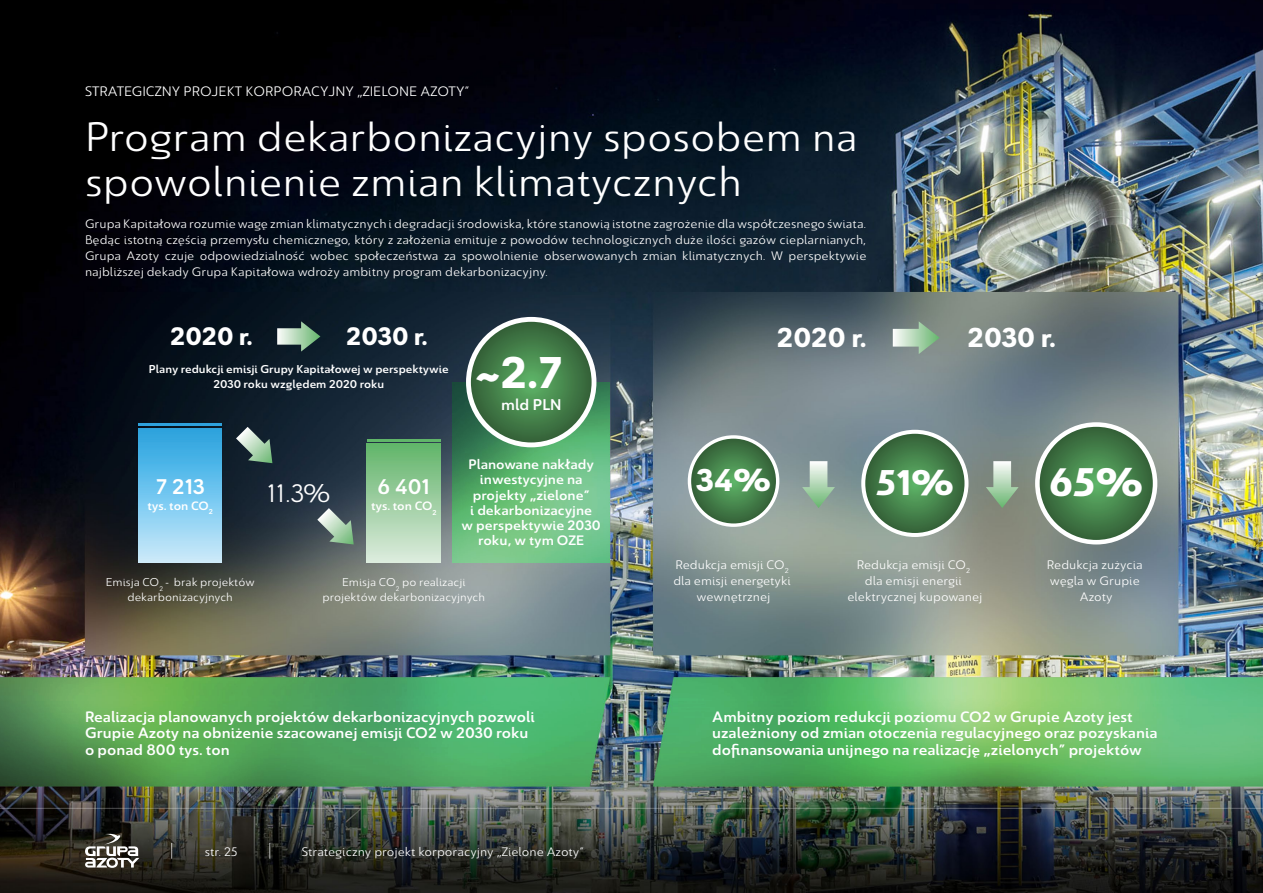
<style>
.page{position:relative;width:1263px;height:893px;background:#fff}
.page>*{position:absolute;margin:0;border:0;box-sizing:border-box;transform-origin:0 0}
.t1{font:48.6px "Savigny Bold Norm";color:#fff}
.t2{font:45px/45px "Savigny Regular Norm";color:#fff}
.t3{font:43.5px "Savigny Bold Norm";color:#fff}
.t4{font:39px "Savigny Bold Norm";color:#fff}
.t5{font:34.5px "Savigny Bold Norm";color:#fff}
.t6{font:30px "Savigny Bold Norm";color:#fff}
.t7{font:27.75px "Savigny Bold Norm";color:#fff}
.t8{font:27.75px "Savigny Regular Norm";color:#fff}
.t9{font:23.25px "Savigny Medium Norm";color:#fff}
.t10{font:17.1px "Savigny Medium Norm";color:#fff}
.t11{font:16.5px/16.5px "Savigny Medium Norm";color:#fff}
.t12{font:15px/15px "Savigny Medium Norm";color:#fff;text-align:center}
.t13{font:15px "Savigny Regular Norm";color:#fff}
.t14{font:13.5px/16.2px "Savigny Regular Norm";color:#fff;text-align:center}
.t15{font:13.35px "Savigny Medium Norm";letter-spacing:-.01em;color:#fff}
.t16{font:12.45px/15px "Savigny Regular Norm";color:#fff;text-align:center}
.t17{font:12.45px/15px "Savigny Medium Norm";color:#fff;text-align:center}
</style>
<div class="page">
<img style="left:0;top:0;width:1263px;height:893px">
<hr style="left:0;top:808px;width:1263px;height:1px;background:#fff">
<svg style="left:85px;top:834px;width:54px;height:34px"></svg>
<svg style="left:171px;top:843px;width:1px;height:16px"></svg>
<svg style="left:269px;top:843px;width:1px;height:16px"></svg>
<svg style="left:653px;top:677px;width:610px;height:110px;background:#62b86c"></svg>
<svg style="left:0;top:677px;width:610px;height:110px;background:#51a35d"></svg>
<img style="left:277px;top:321px;width:43px;height:31px">
<img style="left:139px;top:429px;width:83px;height:134px">
<hr style="left:139px;top:423px;width:83px;height:3px;background:#2ea1dc">
<img style="left:367px;top:444px;width:74px;height:119px">
<hr style="left:367px;top:439px;width:74px;height:2px;background:#60b669">
<img style="left:236px;top:427px;width:36px;height:36px">
<img style="left:317px;top:508px;width:37px;height:36px">
<img style="left:893px;top:321px;width:47px;height:33px">
<svg style="left:688px;top:435px;width:91px;height:92px;background:#67926e"></svg>
<svg style="left:861px;top:430px;width:107px;height:107px;background:#65906c"></svg>
<svg style="left:1035px;top:422px;width:122px;height:122px;background:#648e6a"></svg>
<img style="left:802px;top:461px;width:33px;height:47px">
<img style="left:986px;top:461px;width:32px;height:47px">
<svg style="left:452px;top:382px;width:158px;height:180px;background:#63b479"></svg>
<svg style="left:468px;top:319px;width:126px;height:126px;background:#4c8452"></svg>
<div style="left:466px;top:317px;width:130px;height:130px;border:5px solid #fff;border-radius:50%"></div>
<p class="t13" style="left:85px;top:84px;width:386px">STRATEGICZNY PROJEKT KORPORACYJNY „ZIELONE AZOTY”</p>
<h2 class="t2" style="left:85px;top:114px;width:774px">Program dekarbonizacyjny sposobem na spowolnienie zmian klimatycznych</h2>
<p class="t14" style="left:85px;top:215px;width:783px;text-align:justify">Grupa Kapitałowa rozumie wagę zmian klimatycznych i degradacji środowiska, które stanowią istotne zagrożenie dla współczesnego świata.<br>Będąc istotną częścią przemysłu chemicznego, który z założenia emituje z powodów technologicznych duże ilości gazów cieplarnianych, Grupa Azoty czuje odpowiedzialność wobec społeczeństwa za spowolnienie obserwowanych zmian klimatycznych. W perspektywie najbliższej dekady Grupa Kapitałowa wdroży ambitny program dekarbonizacyjny.</p>
<h3 class="t7" style="left:170px;top:323px;width:84px">2020 r.</h3>
<h3 class="t7" style="left:346px;top:323px;width:83px">2030 r.</h3>
<p class="t17" style="left:149px;top:362px;width:301px">Plany redukcji emisji Grupy Kapitałowej w perspektywie<br>2030 roku względem 2020 roku</p>
<h1 class="t1" style="left:475px;top:349px;width:89px">~2.7</h1>
<p class="t10" style="left:501px;top:397px;width:62px">mld PLN</p>
<h3 class="t9" style="left:156px;top:475px;width:50px">7 213</h3>
<p class="t15" style="left:147px;top:499px;width:67px">tys. ton CO<sub>2</sub></p>
<h3 class="t8" style="left:267px;top:478px;width:65px">11.3%</h3>
<h3 class="t9" style="left:378px;top:476px;width:54px">6 401</h3>
<p class="t15" style="left:371px;top:500px;width:67px">tys. ton CO<sub>2</sub></p>
<p class="t12" style="left:462px;top:457px;width:141px">Planowane nakłady inwestycyjne na projekty „zielone”<br>i dekarbonizacyjne<br>w perspektywie 2030 roku, w tym OZE</p>
<p class="t16" style="left:106px;top:575px;width:150px">Emisja CO<sub>2</sub> - brak projektów dekarbonizacyjnych</p>
<p class="t16" style="left:323px;top:575px;width:164px">Emisja CO<sub>2</sub> po realizacji projektów dekarbonizacyjnych</p>
<p class="t11" style="left:85px;top:708px;width:451px">Realizacja planowanych projektów dekarbonizacyjnych pozwoli<br>Grupie Azoty na obniżenie szacowanej emisji CO2 w 2030 roku o ponad 800 tys. ton</p>
<p class="t14" style="left:205px;top:843px;width:34px">str. 25</p>
<p class="t14" style="left:302px;top:843px;width:284px">Strategiczny projekt korporacyjny „Zielone Azoty”</p>
<h3 class="t6" style="left:777px;top:323px;width:91px">2020 r.</h3>
<h3 class="t6" style="left:967px;top:323px;width:90px">2030 r.</h3>
<h3 class="t5" style="left:696px;top:463px;width:76px">34%</h3>
<h3 class="t4" style="left:876px;top:464px;width:79px">51%</h3>
<h3 class="t3" style="left:1049px;top:462px;width:95px">65%</h3>
<p class="t14" style="left:673px;top:556px;width:119px">Redukcja emisji CO<sub>2 </sub>dla emisji energetyki wewnętrznej</p>
<p class="t14" style="left:847px;top:556px;width:136px">Redukcja emisji CO<sub>2<br></sub>dla emisji energii elektrycznej kupowanej</p>
<p class="t14" style="left:1047px;top:556px;width:97px">Redukcja zużycia węgla w Grupie<br>Azoty</p>
<p class="t11" style="left:712px;top:708px;width:447px">Ambitny poziom redukcji poziomu CO2 w Grupie Azoty jest uzależniony od zmian otoczenia regulacyjnego oraz pozyskania dofinansowania unijnego na realizację „zielonych” projektów</p>
</div>
